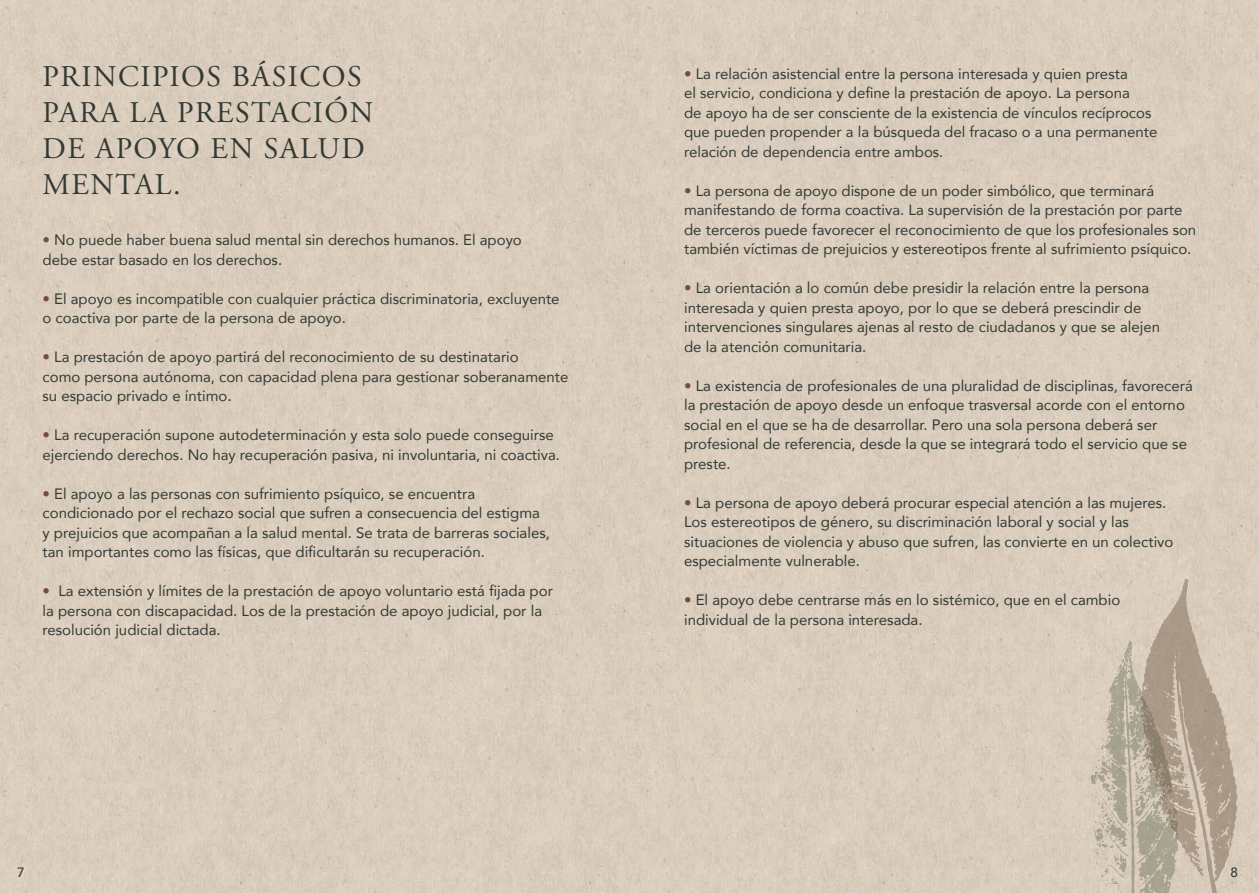
<style>
.page{position:relative;width:1259px;height:893px;background:#fff}
.page>*{position:absolute;margin:0;border:0;box-sizing:border-box;transform-origin:0 0}
.t1{font:30px/36px "Adobe Garamond Pro";letter-spacing:.05em;color:#333a35}
.t2{font:15px/19.5px "Avenir";color:#333a35}
.t3{font:500 13.5px "Avenir";color:#333a35}
.s1{color:#7a4b41}
</style>
<div class="page">
<div style="left:0;top:0;width:629px;height:893px;background:#dacdbc"></div>
<div style="left:629px;top:0;width:630px;height:893px;background:#dacdbd"></div>
<svg style="left:1090px;top:579px;width:147px;height:314px"></svg>
<h1 class="t1" style="left:43px;top:59px;width:332px">PRINCIPIOS BÁSICOS<br>PARA LA PRESTACIÓN<br>DE APOYO EN SALUD<br>MENTAL.</h1>
<p class="t2" style="left:43px;top:230px;width:481px"><span class="s1">•</span> No puede haber buena salud mental sin derechos humanos. El apoyo debe estar basado en los derechos.</p>
<p class="t2" style="left:43px;top:289px;width:518px"><span class="s1">•</span> El apoyo es incompatible con cualquier práctica discriminatoria, excluyente o coactiva por parte de la persona de apoyo.</p>
<p class="t2" style="left:43px;top:347px;width:527px"><span class="s1">•</span> La prestación de apoyo partirá del reconocimiento de su destinatario<br>como persona autónoma, con capacidad plena para gestionar soberanamente su espacio privado e íntimo.</p>
<p class="t2" style="left:43px;top:425px;width:519px"><span class="s1">•</span> La recuperación supone autodeterminación y esta solo puede conseguirse ejerciendo derechos. No hay recuperación pasiva, ni involuntaria, ni coactiva.</p>
<p class="t2" style="left:43px;top:484px;width:509px"><span class="s1">•</span> El apoyo a las personas con sufrimiento psíquico, se encuentra condicionado por el rechazo social que sufren a consecuencia del estigma y prejuicios que acompañan a la salud mental. Se trata de barreras sociales, tan importantes como las físicas, que dificultarán su recuperación.</p>
<p class="t2" style="left:43px;top:581px;width:512px"><span class="s1">•</span> La extensión y límites de la prestación de apoyo voluntario está fijada por la persona con discapacidad. Los de la prestación de apoyo judicial, por la resolución judicial dictada.</p>
<p class="t2" style="left:684px;top:63px;width:475px"><span class="s1">•</span> La relación asistencial entre la persona interesada y quien presta<br>el servicio, condiciona y define la prestación de apoyo. La persona<br>de apoyo ha de ser consciente de la existencia de vínculos recíprocos que pueden propender a la búsqueda del fracaso o a una permanente relación de dependencia entre ambos.</p>
<p class="t2" style="left:684px;top:180px;width:514px"><span class="s1">•</span> La persona de apoyo dispone de un poder simbólico, que terminará manifestando de forma coactiva. La supervisión de la prestación por parte de terceros puede favorecer el reconocimiento de que los profesionales son también víctimas de prejuicios y estereotipos frente al sufrimiento psíquico.</p>
<p class="t2" style="left:684px;top:278px;width:477px"><span class="s1">•</span> La orientación a lo común debe presidir la relación entre la persona interesada y quien presta apoyo, por lo que se deberá prescindir de intervenciones singulares ajenas al resto de ciudadanos y que se alejen de la atención comunitaria.</p>
<p class="t2" style="left:684px;top:375px;width:510px"><span class="s1">•</span> La existencia de profesionales de una pluralidad de disciplinas, favorecerá la prestación de apoyo desde un enfoque trasversal acorde con el entorno social en el que se ha de desarrollar. Pero una sola persona deberá ser profesional de referencia, desde la que se integrará todo el servicio que se preste.</p>
<p class="t2" style="left:684px;top:492px;width:491px"><span class="s1">•</span> La persona de apoyo deberá procurar especial atención a las mujeres.<br>Los estereotipos de género, su discriminación laboral y social y las situaciones de violencia y abuso que sufren, las convierte en un colectivo especialmente vulnerable.</p>
<p class="t2" style="left:684px;top:590px;width:438px"><span class="s1">•</span> El apoyo debe centrarse más en lo sistémico, que en el cambio individual de la persona interesada.</p>
<p class="t3" style="left:17px;top:860px;width:9px">7</p>
<p class="t3" style="left:1230px;top:860px;width:9px">8</p>
</div>
